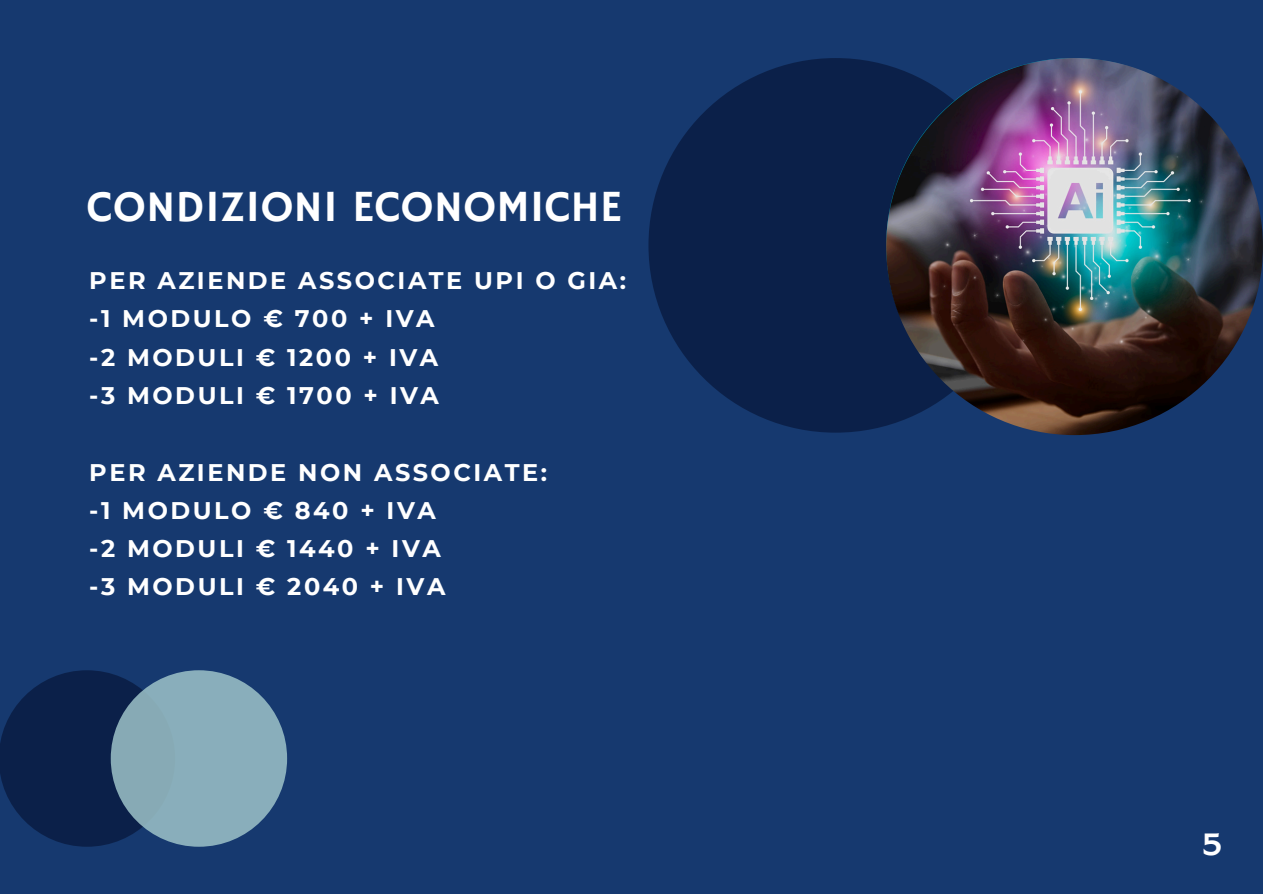
<style>
.page{position:relative;width:1263px;height:894px;background:#fff}
.page>*{position:absolute;margin:0;border:0;box-sizing:border-box;transform-origin:0 0}
.t1{font:44.4px "Hammersmith One";color:#fff}
.t2{font:33.6px "Hammersmith One";color:#fff}
.t3{font:700 24px "Montserrat";letter-spacing:.105em;color:#fff}
</style>
<div class="page">
<div style="left:0;top:0;width:1263px;height:893px;background:#16396f"></div>
<div style="left:648px;top:58px;width:375px;height:374px;background:#0b2049;border-radius:50%"></div>
<svg style="left:0;top:670px;width:175px;height:176px"></svg>
<div style="left:111px;top:670px;width:176px;height:176px;background:#89aebb;border-radius:50%"></div>
<img style="left:886px;top:58px;width:377px;height:377px;border-radius:50%">
<p class="t1" style="left:87px;top:180px;width:537px">CONDIZIONI ECONOMICHE</p>
<p class="t3" style="left:89px;top:266px;width:538px">PER AZIENDE ASSOCIATE UPI O GIA:</p>
<p class="t3" style="left:89px;top:304px;width:347px">-1 MODULO € 700 + IVA</p>
<h1 class="t3" style="left:89px;top:342px;width:350px">-2 MODULI € 1200 + IVA</h1>
<p class="t3" style="left:89px;top:380px;width:351px">-3 MODULI € 1700 + IVA</p>
<p class="t3" style="left:89px;top:457px;width:459px">PER AZIENDE NON ASSOCIATE:</p>
<p class="t3" style="left:89px;top:495px;width:348px">-1 MODULO € 840 + IVA</p>
<p class="t3" style="left:89px;top:533px;width:353px">-2 MODULI € 1440 + IVA</p>
<p class="t3" style="left:89px;top:572px;width:358px">-3 MODULI € 2040 + IVA</p>
<p class="t2" style="left:1201px;top:824px;width:24px">5</p>
</div>
